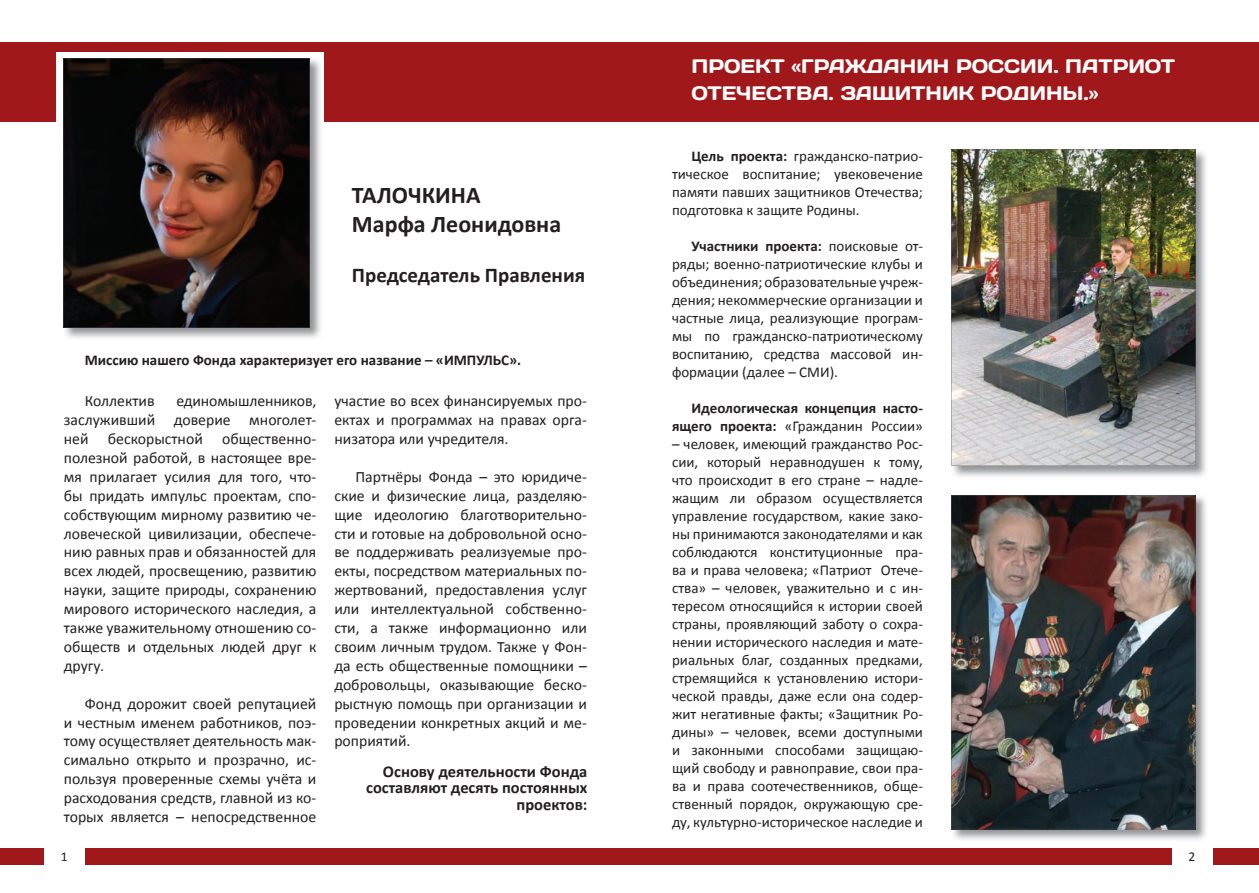
<style>
.page{position:relative;width:1259px;height:893px;background:#fff}
.page>*{position:absolute;margin:0;border:0;box-sizing:border-box;transform-origin:0 0}
.t1{font:700 24px/28.8px "Calibri";color:#231f20}
.t2{font:700 21px "Calibri";color:#231f20}
.t3{font:19.5px/27px "Days";color:#fff}
.t4{font:700 16.5px/16.5px "Calibri";color:#231f20;text-align:right}
.t5{font:15.75px/18.9px "Calibri";color:#231f20;text-align:justify}
.t6{font:15px/18px "Calibri";color:#231f20;text-align:justify}
.t7{font:700 15px/18px "Calibri";color:#231f20;text-align:right}
.t8{font:13.5px "Calibri";color:#231f20}
.s1{font-weight:700}
.s2{font-weight:400}
</style>
<div class="page">
<div style="left:0;top:849px;width:1259px;height:16px;background:#a1181b"></div>
<div style="left:45px;top:843px;width:40px;height:50px;background:#fff"></div>
<div style="left:1172px;top:843px;width:40px;height:50px;background:#fff"></div>
<div style="left:0;top:42px;width:1259px;height:80px;background:#a1181b"></div>
<div style="left:57px;top:52px;width:267px;height:289px;background:#fff"></div>
<img style="left:63px;top:58px;width:258px;height:280px">
<svg style="left:64px;top:58px;width:246px;height:269px;background:#2e1d17"></svg>
<img style="left:951px;top:149px;width:255px;height:328px">
<img style="left:951px;top:150px;width:244px;height:316px">
<img style="left:951px;top:495px;width:255px;height:345px">
<img style="left:951px;top:495px;width:244px;height:334px">
<h1 class="t1" style="left:352px;top:179px;width:211px">ТАЛОЧКИНА<br>Марфа Леонидовна</h1>
<h2 class="t2" style="left:352px;top:262px;width:235px">Председатель Правления</h2>
<p class="t7" style="left:85px;top:351px;width:438px">Миссию нашего Фонда характеризует его название – «ИМПУЛЬС».</p>
<p class="t5" style="left:85px;top:391px;width:71px">Коллектив</p>
<p class="t5" style="left:64px;top:391px;width:254px;text-indent:113px">единомышленников, заслуживший доверие многолет&shy;ней бескорыстной общественно&shy;полезной работой, в настоящее вре&shy;мя прилагает усилия для того, что&shy;бы придать импульс проектам, спо&shy;собствующим мирному развитию че&shy;ловеческой цивилизации, обеспече&shy;нию равных прав и обязанностей для всех людей, просвещению, развитию науки, защите природы, сохранению мирового исторического наследия, а также уважительному отношению со&shy;обществ и отдельных людей друг к другу.</p>
<p class="t5" style="left:64px;top:693px;width:254px;text-indent:21px">Фонд дорожит своей репутацией и честным именем работников, поэ&shy;тому осуществляет деятельность мак&shy;симально открыто и прозрачно, ис&shy;пользуя проверенные схемы учёта и расходования средств, главной из ко&shy;торых является – непосредственное</p>
<p class="t5" style="left:334px;top:391px;width:254px">участие во всех финансируемых про&shy;ектах и программах на правах орга&shy;низатора или учредителя.</p>
<p class="t5" style="left:334px;top:466px;width:254px;text-indent:21px">Партнёры Фонда – это юридиче&shy;ские и физические лица, разделяю&shy;щие идеологию благотворительно&shy;сти и готовые на добровольной осно&shy;ве поддерживать реализуемые про&shy;екты, посредством материальных по&shy;жертвований, предоставления услуг или интеллектуальной собственно&shy;сти, а также информационно или своим личным трудом. Также у Фон&shy;да есть общественные помощники – добровольцы, оказывающие беско&shy;рыстную помощь при организации и проведении конкретных акций и ме&shy;роприятий.</p>
<p class="t4" style="left:366px;top:762px;width:223px">Основу деятельности Фонда составляют десять постоянных проектов:</p>
<p class="t3" style="left:691px;top:52px;width:485px">ПРОЕКТ «ГРАЖДАНИН РОССИИ. ПАТРИОТ<br>ОТЕЧЕСТВА. ЗАЩИТНИК РОДИНЫ.»</p>
<p class="t6" style="left:672px;top:146px;width:252px;text-indent:20px"><span class="s1">Цель проекта:</span> гражданско-патрио&shy;тическое воспитание; увековечение памяти павших защитников Отечества; подготовка к защите Родины.</p>
<p class="t6" style="left:672px;top:236px;width:252px;text-indent:20px"><span class="s1">Участники проекта:</span> поисковые от&shy;ряды; военно-патриотические клубы и объединения; образовательные учреж&shy;дения; некоммерческие организации и частные лица, реализующие програм&shy;мы по гражданско-патриотическому воспитанию, средства массовой ин&shy;формации (далее – СМИ).</p>
<p class="t7" style="left:672px;top:398px;width:252px">Идеологическая концепция насто&shy;ящего проекта: <span class="s2">«Гражданин России»</span></p>
<p class="t6" style="left:672px;top:434px;width:252px">– человек, имеющий гражданство Рос&shy;сии, который неравнодушен к тому, что происходит в его стране – надле&shy;жащим ли образом осуществляется управление государством, какие зако&shy;ны принимаются законодателями и как соблюдаются конституционные пра&shy;ва и права человека; «Патриот Отече&shy;ства» – человек, уважительно и с ин&shy;тересом относящийся к истории своей страны, проявляющий заботу о сохра&shy;нении исторического наследия и мате&shy;риальных благ, созданных предками, стремящийся к установлению истори&shy;ческой правды, даже если она содер&shy;жит негативные факты; «Защитник Ро&shy;дины» – человек, всеми доступными и законными способами защищаю&shy;щий свободу и равноправие, свои пра&shy;ва и права соотечественников, обще&shy;ственный порядок, окружающую сре&shy;ду, культурно-историческое наследие и</p>
<p class="t8" style="left:61px;top:848px;width:8px">1</p>
<p class="t8" style="left:1188px;top:848px;width:8px">2</p>
</div>
